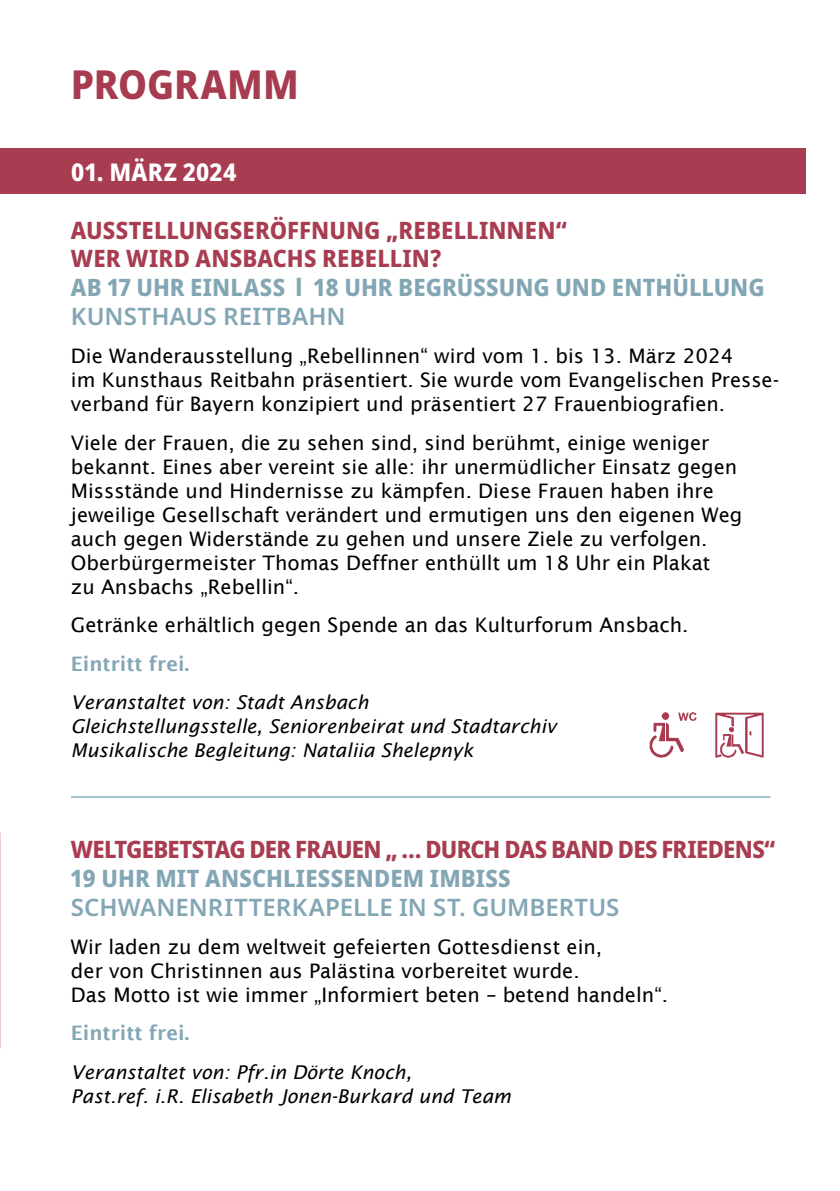
<style>
.page{position:relative;width:840px;height:1191px;background:#fff}
.page>*{position:absolute;margin:0;border:0;box-sizing:border-box;transform-origin:0 0}
.t1{font:800 semi-condensed 40px "Noto Sans";color:#a73c50}
.t2{font:800 semi-condensed 24.4px "Noto Sans";letter-spacing:.01em;color:#fff}
.t3{font:800 semi-condensed 24px "Noto Sans";letter-spacing:.005em;color:#83a6b5}
.t4{font:800 semi-condensed 24px/28.8px "Noto Sans";color:#a83c51}
.t5{font:600 24px "Noto Sans";letter-spacing:.005em;color:#83a6b5}
.t6{font:800 semi-condensed 24px "Noto Sans";letter-spacing:-.03em;color:#a83c51}
.t7{font:20px/24px "Lucida Sans";color:#000}
.t8{font:600 20px "Lucida Sans";color:#83a6b5}
.t9{font:italic 19px/24px "Lucida Sans";color:#000}
</style>
<div class="page">
<div style="left:0;top:148px;width:805px;height:45px;background:#a83c51"></div>
<hr style="left:71px;top:796px;width:699px;height:2px;background:#a3c0cf">
<img style="left:649px;top:712px;width:48px;height:46px">
<img style="left:715px;top:712px;width:49px;height:46px">
<h1 class="t1" style="left:71px;top:56px;width:229px">PROGRAMM</h1>
<p class="t2" style="left:71px;top:154px;width:167px">01. MÄRZ 2024</p>
<p class="t4" style="left:71px;top:216px;width:497px">AUSSTELLUNGSERÖFFNUNG „REBELLINNEN“<br>WER WIRD ANSBACHS REBELLIN?</p>
<p class="t3" style="left:71px;top:270px;width:695px">AB 17 UHR EINLASS l 18 UHR BEGRÜSSUNG UND ENTHÜLLUNG</p>
<p class="t5" style="left:71px;top:299px;width:276px">KUNSTHAUS REITBAHN</p>
<p class="t7" style="left:71px;top:344px;width:709px">Die Wanderausstellung „Rebellinnen“ wird vom 1. bis 13. März 2024<br>im Kunsthaus Reitbahn präsentiert. Sie wurde vom Evangelischen Presse&shy;verband für Bayern konzipiert und präsentiert 27 Frauenbiografien.</p>
<p class="t7" style="left:71px;top:430px;width:672px">Viele der Frauen, die zu sehen sind, sind berühmt, einige weniger bekannt. Eines aber vereint sie alle: ihr unermüdlicher Einsatz gegen Missstände und Hindernisse zu kämpfen. Diese Frauen haben ihre jeweilige Gesellschaft verändert und ermutigen uns den eigenen Weg auch gegen Widerstände zu gehen und unsere Ziele zu verfolgen.<br>Oberbürgermeister Thomas Deffner enthüllt um 18 Uhr ein Plakat<br>zu Ansbachs „Rebellin“.</p>
<p class="t7" style="left:71px;top:613px;width:618px">Getränke erhältlich gegen Spende an das Kulturforum Ansbach.</p>
<p class="t8" style="left:71px;top:652px;width:120px">Eintritt frei.</p>
<p class="t9" style="left:71px;top:690px;width:487px">Veranstaltet von: Stadt Ansbach<br>Gleichstellungsstelle, Seniorenbeirat und Stadtarchiv<br>Musikalische Begleitung: Nataliia Shelepnyk</p>
<p class="t6" style="left:71px;top:831px;width:705px">WELTGEBETSTAG DER FRAUEN „ … DURCH DAS BAND DES FRIEDENS“</p>
<p class="t3" style="left:71px;top:860px;width:441px">19 UHR MIT ANSCHLIESSENDEM IMBISS</p>
<p class="t5" style="left:71px;top:890px;width:549px">SCHWANENRITTERKAPELLE IN ST. GUMBERTUS</p>
<p class="t7" style="left:71px;top:934px;width:598px">Wir laden zu dem weltweit gefeierten Gottesdienst ein,<br>der von Christinnen aus Palästina vorbereitet wurde.<br>Das Motto ist wie immer „Informiert beten – betend handeln“.</p>
<p class="t8" style="left:71px;top:1021px;width:120px">Eintritt frei.</p>
<p class="t9" style="left:71px;top:1060px;width:441px">Veranstaltet von: Pfr.in Dörte Knoch,<br>Past.ref. i.R. Elisabeth Jonen-Burkard und Team</p>
</div>
